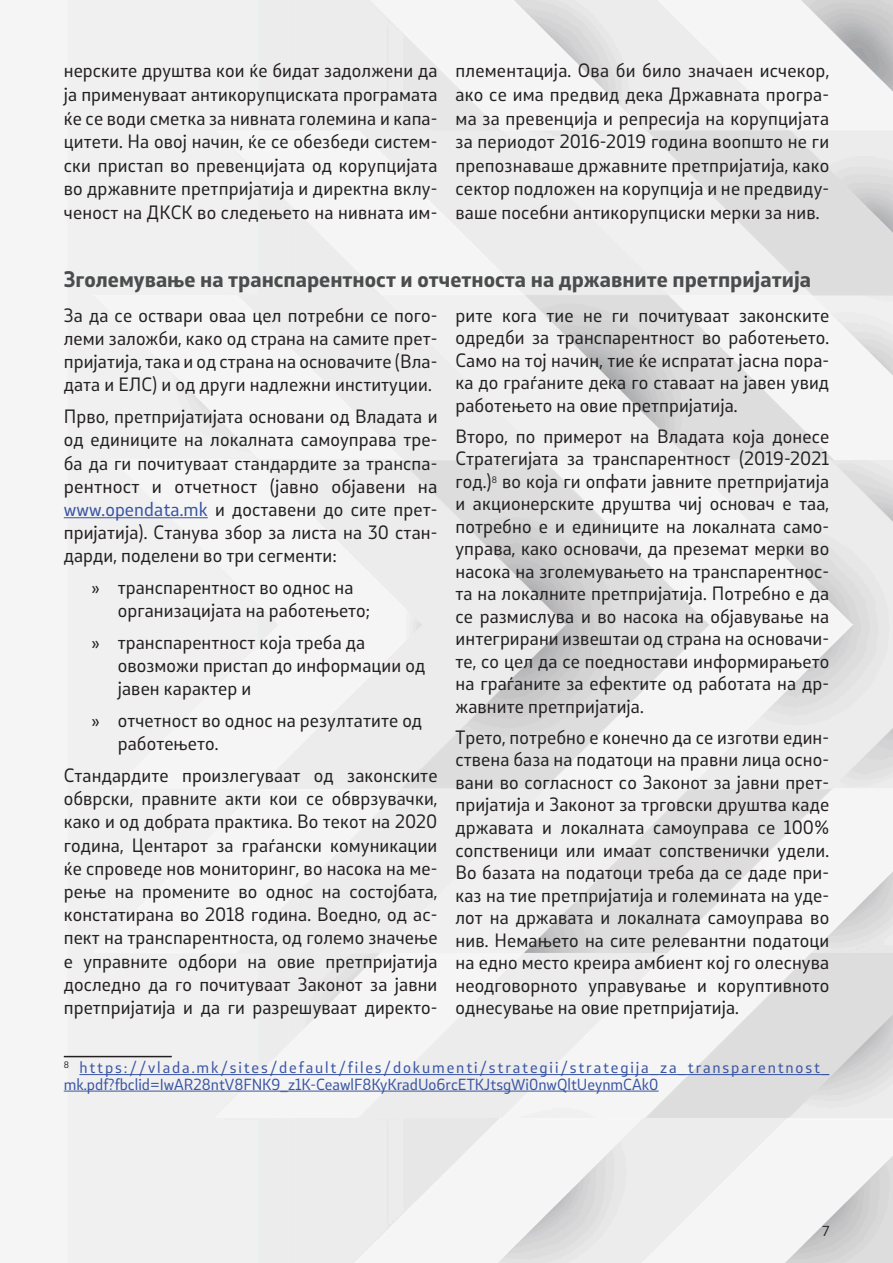
<style>
.page{position:relative;width:893px;height:1263px;background:#fff}
.page>*{position:absolute;margin:0;border:0;box-sizing:border-box;transform-origin:0 0}
.t1{font:700 21px "Stobi Sans";color:#4b4c4d}
.t2{font:18px/22.5px "Stobi Sans";letter-spacing:.005em;color:#231f20;text-align:justify}
.фус{font:15px/16.5px "Stobi Sans";letter-spacing:.01em;color:#3853a3}
.t3{font:13.5px "Stobi Sans";color:#231f20}
.s1{color:#3853a3}
.s2{font-family:"Calibri"}
</style>
<div class="page">
<hr style="left:64px;top:517px;width:144px;height:1px;background:#3853a3">
<hr style="left:64px;top:1056px;width:108px;height:1px;background:#231f20">
<hr style="left:79px;top:1074px;width:750px;height:1px;background:#3853a3">
<hr style="left:64px;top:1091px;width:595px;height:1px;background:#3853a3">
<p class="t2" style="left:64px;top:58px;width:375px;line-height:23.5px">нерските друштва кои ќе бидат задолжени да ја применуваат антикорупциската програмата ќе се води сметка за нивната големина и капа&shy;цитети. На овој начин, ќе се обезбеди систем&shy;ски пристап во превенцијата од корупцијата во државните претпријатија и директна вклу&shy;ченост на ДКСК во следењето на нивната им-</p>
<p class="t2" style="left:455px;top:58px;width:375px;line-height:23.5px">плементација. Ова би било значаен исчекор, ако се има предвид дека Државната програ&shy;ма за превенција и репресија на корупцијата за периодот 2016-2019 година воопшто не ги препознаваше државните претпријатија, како сектор подложен на корупција и не предвиду&shy;ваше посебни антикорупциски мерки за нив.</p>
<p class="t1" style="left:64px;top:265px;width:749px">Зголемување на транспарентност и отчетноста на државните претпријатија</p>
<p class="t2" style="left:64px;top:303px;width:375px;line-height:23.2px">За да се оствари оваа цел потребни се пого&shy;леми заложби, како од страна на самите прет&shy;пријатија, така и од страна на основачите (Вла&shy;дата и ЕЛС) и од други надлежни институции.</p>
<p class="t2" style="left:64px;top:404px;width:375px;line-height:23.2px">Прво, претпријатијата основани од Владата и од единиците на локалната самоуправа тре&shy;ба да ги почитуваат стандардите за транспа&shy;рентност и отчетност (јавно објавени на <span class="s1">www.оpendata.mk</span> и доставени до сите прет&shy;пријатија). Станува збор за листа на 30 стан&shy;дарди, поделени во три сегменти:</p>
<p class="t2" style="left:118px;top:575px;width:254px;line-height:23.2px;text-indent:-27px"><span class="s2">»</span> транспарентност во однос на организацијата на работењето;</p>
<p class="t2" style="left:118px;top:630px;width:309px;line-height:23.2px;text-align:left;text-indent:-27px"><span class="s2">»</span> транспарентност која треба да овозможи пристап до информации од јавен карактер и</p>
<p class="t2" style="left:118px;top:708px;width:306px;line-height:23.2px;text-indent:-27px"><span class="s2">»</span> отчетност во однос на резултатите од работењето.</p>
<p class="t2" style="left:64px;top:763px;width:375px;line-height:23.2px">Стандардите произлегуваат од законските обврски, правните акти кои се обврзувачки, како и од добрата практика. Во текот на 2020 година, Центарот за граѓански комуникации ќе спроведе нов мониторинг, во насока на ме&shy;рење на промените во однос на состојбата, констатирана во 2018 година. Воедно, од ас&shy;пект на транспарентноста, од големо значење е управните одбори на овие претпријатија доследно да го почитуваат Законот за јавни претпријатија и да ги разрешуваат директо-</p>
<p class="t2" style="left:455px;top:303px;width:375px">рите кога тие не ги почитуваат законските одредби за транспарентност во работењето.<br>Само на тој начин, тие ќе испратат јасна пора&shy;ка до граѓаните дека го ставаат на јавен увид работењето на овие претпријатија.</p>
<p class="t2" style="left:455px;top:424px;width:375px">Второ, по примерот на Владата која донесе Стратегијата за транспарентност (2019-2021 год.)<sup>8</sup> во која ги опфати јавните претпријатија и акционерските друштва чиј основач е таа, потребно е и единиците на локалната само&shy;управа, како основачи, да преземат мерки во насока на зголемувањето на транспарентнос&shy;та на локалните претпријатија. Потребно е да се размислува и во насока на објавување на интегрирани извештаи од страна на основачи&shy;те, со цел да се поедностави информирањето на граѓаните за ефектите од работата на др&shy;жавните претпријатија.</p>
<p class="t2" style="left:455px;top:725px;width:375px">Трето, потребно е конечно да се изготви един&shy;ствена база на податоци на правни лица осно&shy;вани во согласност со Законот за јавни прет&shy;пријатија и Законот за трговски друштва каде државата и локалната самоуправа се 100% сопственици или имаат сопственички удели.<br>Во базата на податоци треба да се даде при&shy;каз на тие претпријатија и големината на уде&shy;лот на државата и локалната самоуправа во нив. Немањето на сите релевантни податоци на едно место креира амбиент кој го олеснува неодговорното управување и коруптивното однесување на овие претпријатија.</p>
<p class="фус" style="left:64px;top:1059px;width:767px"><sup>8</sup> https://vlada.mk/sites/default/files/dokumenti/strategii/strategija_za_transparentnost_ mk.pdf?fbclid=IwAR28ntV8FNK9_z1K-CeawlF8KyKradUo6rcETKJtsgWi0nwQltUeynmCAk0</p>
<p class="t3" style="left:822px;top:1222px;width:8px">7</p>
</div>
